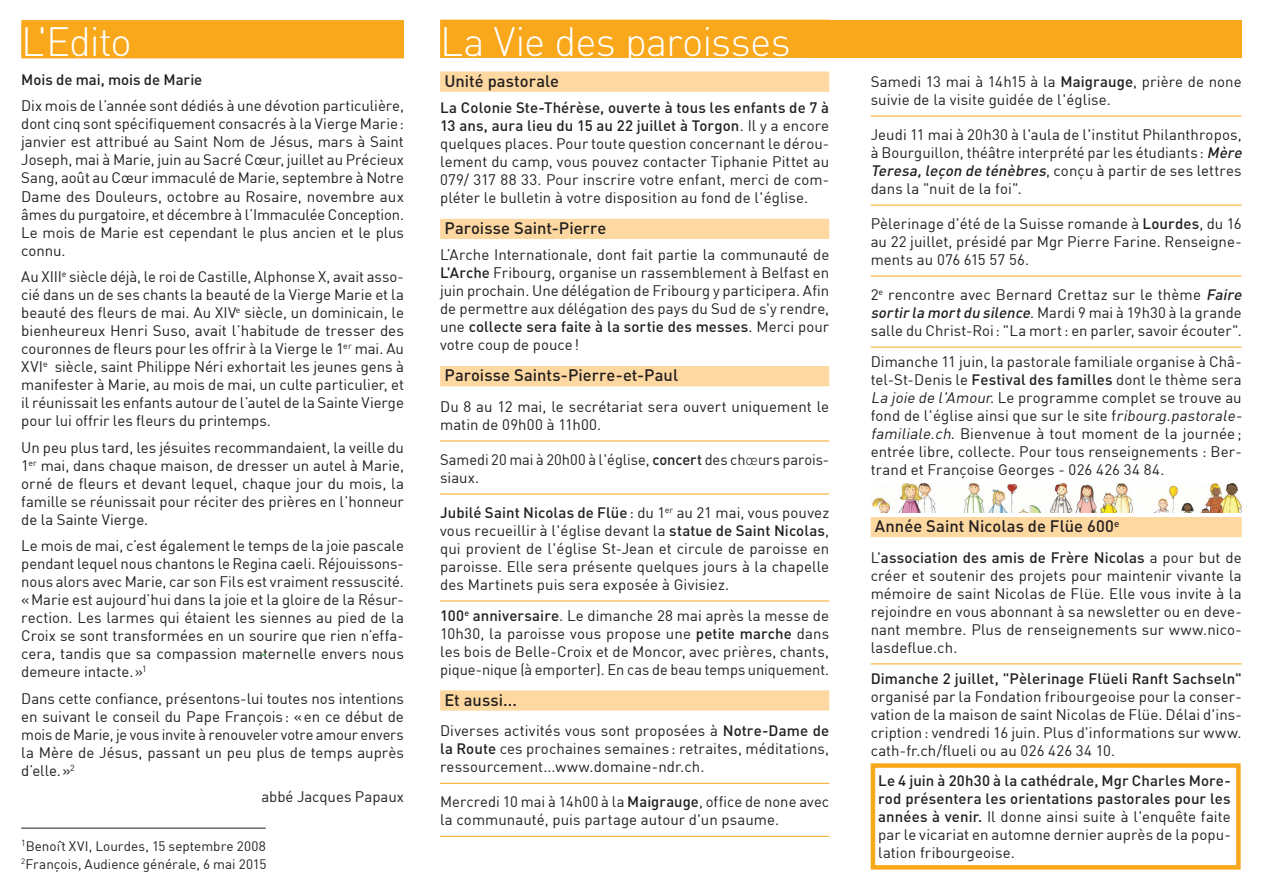
<style>
.page{position:relative;width:1263px;height:893px;background:#fff}
.page>*{position:absolute;margin:0;border:0;box-sizing:border-box;transform-origin:0 0}
.titre{font:300 40.5px "DIN";letter-spacing:-.025em;color:#fff}
.sous-titre{font:500 16.5px "DIN";color:#231f20}
.texte_courant{font:15px/18px "DIN";color:#231f20;text-align:justify}
.texte_avec_ligne{font:15px/18px "DIN";letter-spacing:.005em;color:#231f20}
.texte_courant-2{font:500 15px/18px "DIN";letter-spacing:.005em;color:#231f20;text-align:justify}
.texte_courant-3{font:13.5px "DIN";color:#231f20}
.s1{font-weight:500}
.s2{font-weight:300}
.s3{font-weight:500;font-style:italic}
.s4{font-style:italic}
.s5{font-weight:400}
</style>
<div class="page">
<div style="left:21px;top:20px;width:383px;height:38px;background:#f9a71b"></div>
<div style="left:810px;top:20px;width:432px;height:38px;background:#f9a71b"></div>
<div style="left:440px;top:20px;width:389px;height:38px;background:#f9a71b"></div>
<div style="left:440px;top:72px;width:389px;height:20px;background:#fed8a1"></div>
<div style="left:440px;top:219px;width:389px;height:20px;background:#fed8a1"></div>
<div style="left:440px;top:366px;width:389px;height:20px;background:#fed8a1"></div>
<hr style="left:440px;top:441px;width:389px;height:1px;background:#f9a71b">
<hr style="left:440px;top:494px;width:389px;height:1px;background:#f9a71b">
<hr style="left:440px;top:601px;width:389px;height:1px;background:#f9a71b">
<div style="left:440px;top:690px;width:389px;height:21px;background:#fed8a1"></div>
<hr style="left:440px;top:783px;width:389px;height:1px;background:#f9a71b">
<hr style="left:440px;top:836px;width:389px;height:1px;background:#f9a71b">
<hr style="left:871px;top:116px;width:371px;height:1px;background:#f9a71b">
<hr style="left:871px;top:205px;width:371px;height:1px;background:#f9a71b">
<hr style="left:871px;top:276px;width:371px;height:1px;background:#f9a71b">
<hr style="left:871px;top:347px;width:371px;height:1px;background:#f9a71b">
<div style="left:871px;top:517px;width:371px;height:20px;background:#fed8a1"></div>
<hr style="left:871px;top:663px;width:371px;height:1px;background:#f9a71b">
<div style="left:871px;top:763px;width:370px;height:107px;border:4px solid #f9a71b"></div>
<hr style="left:21px;top:828px;width:245px;height:1px;background:#231f20">
<img style="left:871px;top:483px;width:371px;height:29px">
<p class="titre" style="left:21px;top:17px;width:112px">L'Edito</p>
<p class="texte_courant-2" style="left:21px;top:70px;width:183px">Mois de mai, mois de Marie</p>
<p class="texte_courant" style="left:21px;top:97px;width:384px">Dix mois de l’année sont dédiés à une dévotion particulière, dont cinq sont spécifiquement consacrés à la Vierge Marie: janvier est attribué au Saint Nom de Jésus, mars à Saint Joseph, mai à Marie, juin au Sacré Cœur, juillet au Précieux Sang, août au Cœur immaculé de Marie, septembre à Notre Dame des Douleurs, octobre au Rosaire, novembre aux âmes du purgatoire, et décembre à l’Immaculée Conception.<br>Le mois de Marie est cependant le plus ancien et le plus connu.</p>
<p class="texte_courant" style="left:21px;top:267px;width:384px">Au XIII<sup>e</sup> siècle déjà, le roi de Castille, Alphonse X, avait asso&shy;cié dans un de ses chants la beauté de la Vierge Marie et la beauté des fleurs de mai. Au XIV<sup>e</sup> siècle, un dominicain, le bienheureux Henri Suso, avait l’habitude de tresser des couronnes de fleurs pour les offrir à la Vierge le 1<sup>er</sup> mai. Au XVI<sup>e</sup> siècle, saint Philippe Néri exhortait les jeunes gens à manifester à Marie, au mois de mai, un culte particulier, et il réunissait les enfants autour de l’autel de la Sainte Vierge pour lui offrir les fleurs du printemps.</p>
<p class="texte_courant" style="left:21px;top:438px;width:384px">Un peu plus tard, les jésuites recommandaient, la veille du 1<sup>er</sup> mai, dans chaque maison, de dresser un autel à Marie, orné de fleurs et devant lequel, chaque jour du mois, la famille se réunissait pour réciter des prières en l’honneur de la Sainte Vierge.</p>
<p class="texte_courant" style="left:21px;top:536px;width:384px">Le mois de mai, c’est également le temps de la joie pascale pendant lequel nous chantons le Regina caeli. Réjouissons&shy;nous alors avec Marie, car son Fils est vraiment ressuscité. «Marie est aujourd’hui dans la joie et la gloire de la Résur&shy;rection. Les larmes qui étaient les siennes au pied de la Croix se sont transformées en un sourire que rien n’effa&shy;cera, tandis que sa compassion maternelle envers nous demeure intacte.»<sup>1</sup></p>
<p class="texte_courant" style="left:21px;top:689px;width:384px">Dans cette confiance, présentons-lui toutes nos intentions en suivant le conseil du Pape François: «en ce début de mois de Marie, je vous invite à renouveler votre amour envers la Mère de Jésus, passant un peu plus de temps auprès d’elle.»<sup>2</sup></p>
<p class="texte_courant" style="left:261px;top:787px;width:144px">abbé Jacques Papaux</p>
<p class="texte_courant-3" style="left:21px;top:837px;width:246px"><sup>1</sup>Benoît XVI, Lourdes, 15 septembre 2008</p>
<p class="texte_courant-3" style="left:21px;top:855px;width:247px"><sup>2</sup>François, Audience générale, 6 mai 2015</p>
<p class="titre" style="left:440px;top:16px;width:352px">La Vie des paroisses</p>
<p class="sous-titre" style="left:444px;top:70px;width:116px">Unité pastorale</p>
<p class="texte_courant" style="left:440px;top:98px;width:391px"><span class="s1">La Colonie Ste-Thérèse, ouverte à tous les enfants de 7 à 13 ans, aura lieu du 15 au 22 juillet à Torgon</span>. Il y a encore quelques places. Pour toute question concernant le dérou&shy;lement du camp, vous pouvez contacter Tiphanie Pittet au 079/ 317 88 33. Pour inscrire votre enfant, merci de com&shy;pléter le bulletin à votre disposition au fond de l'église.</p>
<p class="sous-titre" style="left:444px;top:217px;width:163px">Paroisse Saint-Pierre</p>
<p class="texte_courant" style="left:440px;top:246px;width:391px">L’Arche Internationale, dont fait partie la communauté de <span class="s1">L'Arche</span> Fribourg, organise un rassemblement à Belfast en juin prochain. Une délégation de Fribourg y participera. Afin de permettre aux délégation des pays du Sud de s'y rendre, une <span class="s1">collecte sera faite à la sortie des messes</span>. Merci pour votre coup de pouce!</p>
<p class="sous-titre" style="left:444px;top:365px;width:235px">Paroisse Saints-Pierre-et-Paul</p>
<p class="texte_avec_ligne" style="left:440px;top:397px;width:391px">Du 8 au 12 mai, le secrétariat sera ouvert uniquement le matin de 09h00 à 11h00.</p>
<p class="texte_avec_ligne" style="left:440px;top:450px;width:391px">Samedi 20 mai à 20h00 à l'église, <span class="s1">concert</span> des ch<span class="s2">œ</span>urs parois&shy;siaux.</p>
<p class="texte_avec_ligne" style="left:440px;top:503px;width:391px;text-align:justify"><span class="s1">Jubilé Saint Nicolas de Flüe</span>: du 1<sup>er</sup> au 21 mai, vous pouvez vous recueillir à l'église devant la <span class="s1">statue de Saint Nicolas</span>, qui provient de l'église St-Jean et circule de paroisse en paroisse. Elle sera présente quelques jours à la chapelle des Martinets puis sera exposée à Givisiez.</p>
<p class="texte_courant" style="left:440px;top:606px;width:391px"><span class="s1">100</span><sup>e</sup> <span class="s1">anniversaire</span>. Le dimanche 28 mai après la messe de 10h30, la paroisse vous propose une <span class="s1">petite marche</span> dans les bois de Belle-Croix et de Moncor, avec prières, chants, pique-nique (à emporter). En cas de beau temps uniquement.</p>
<p class="sous-titre" style="left:444px;top:689px;width:74px">Et aussi...</p>
<p class="texte_avec_ligne" style="left:440px;top:722px;width:391px;text-align:justify">Diverses activités vous sont proposées à <span class="s1">Notre-Dame de la Route</span> ces prochaines semaines: retraites, méditations, ressourcement...www.domaine-ndr.ch.</p>
<p class="texte_avec_ligne" style="left:440px;top:793px;width:391px">Mercredi 10 mai à 14h00 à la <span class="s1">Maigrauge</span>, office de none avec la communauté, puis partage autour d'un psaume.</p>
<p class="texte_avec_ligne" style="left:871px;top:72px;width:372px">Samedi 13 mai à 14h15 à la <span class="s1">Maigrauge</span>, prière de none suivie de la visite guidée de l'église.</p>
<p class="texte_avec_ligne" style="left:871px;top:125px;width:376px">Jeudi 11 mai à 20h30 à l'aula de l'institut Philanthropos, à Bourguillon, théâtre interprété par les étudiants: <span class="s3">Mère Teresa,leçon de ténèbres</span>, c o n ç u à p a r t i r d e s e s l e t t re s dans la "nuit de la foi".</p>
<p class="texte_avec_ligne" style="left:871px;top:214px;width:372px;text-align:justify">Pèlerinage d'été de la Suisse romande à <span class="s1">Lourdes</span>, du 16 au 22 juillet, présidé par Mgr Pierre Farine. Renseigne&shy;ments au 076 615 57 56.</p>
<p class="texte_avec_ligne" style="left:871px;top:285px;width:376px">2<sup>e</sup> rencontre avec Bernard Crettaz sur le thème <span class="s3">Faire sortir la mortdu silence</span>. M a r d i 9 m a i à 19 h 3 0 à l a g r a n d e salle du Christ-Roi: "La mort: en parler, savoir écouter".</p>
<p class="texte_courant" style="left:871px;top:352px;width:376px;text-align:left">Dimanche 11 juin, la pastorale familiale organise à Châ&shy;tel-St-Denis le <span class="s1">Festival des familles</span> dont le thème sera <span class="s4">La joie de l'Amour</span>. Le programme complet se trouve au fond de l'église ainsi que sur le site f<span class="s4">ribourg.pastorale&shy;familiale.ch</span>. Bienvenue à tout moment de la journée; entrée libre, collecte. Pour tous renseignements : Ber&shy;trand et Françoise Georges - 026 426 34 84.</p>
<p class="sous-titre" style="left:875px;top:516px;width:246px">Année Saint Nicolas de Flüe 600<sup>e</sup></p>
<p class="texte_avec_ligne" style="left:871px;top:548px;width:373px;text-align:justify">L'<span class="s1">association des amis de Frère Nicolas</span> a pour but de créer et soutenir des projets pour maintenir vivante la mémoire de saint Nicolas de Flüe. Elle vous invite à la rejoindre en vous abonnant à sa newsletter ou en deve&shy;nant membre. Plus de renseignements sur www.nico&shy;lasdeflue.ch.</p>
<p class="texte_courant" style="left:871px;top:669px;width:372px"><span class="s1">Dimanche 2 juillet, "Pèlerinage Flüeli Ranft Sachseln" </span>organisé par la Fondation fribourgeoise pour la conser&shy;vation de la maison de saint Nicolas de Flüe. Délai d'ins&shy;cription: vendredi 16 juin. Plus d'informations sur www. cath-fr.ch/flueli ou au 026 426 34 10.</p>
<p class="texte_courant-2" style="left:878px;top:771px;width:354px">Le 4 juin à 20h30 à la cathédrale, Mgr Charles More&shy;rod présentera les orientations pastorales pour les années à venir. <span class="s5">Il donne ainsi suite à l'enquête faite par le vicariat en automne dernier auprès de la popu&shy;lation fribourgeoise.</span></p>
</div>
